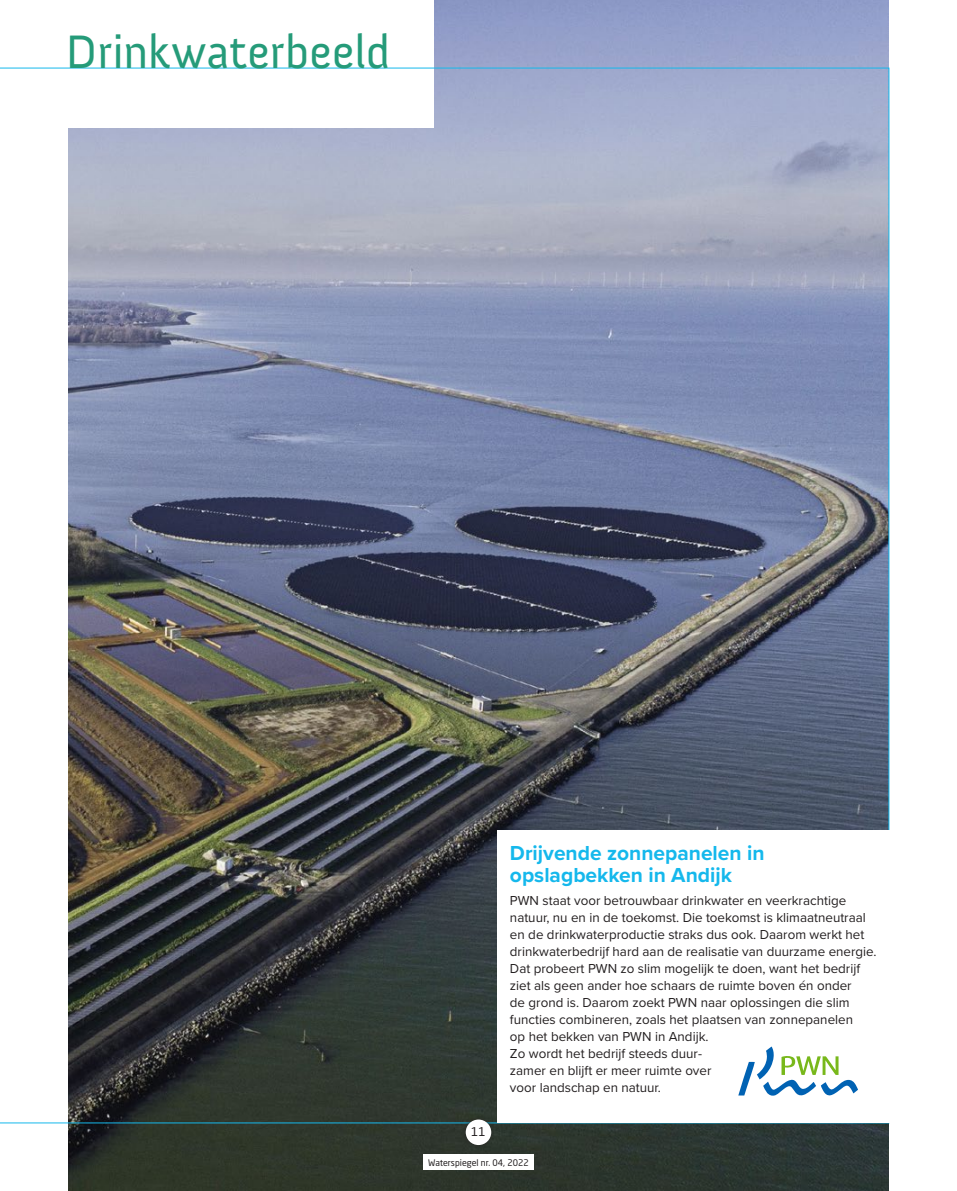
<style>
.page{position:relative;width:957px;height:1191px;background:#fff}
.page>*{position:absolute;margin:0;border:0;box-sizing:border-box;transform-origin:0 0}
.t1{font:48px "Anivers";color:#259b79}
.t2{font:700 21px/22.5px "Proxima Nova";color:#15b8ec}
.t3{font:13.5px/17px "Proxima Nova";color:#231f20}
.t4{font:12px "Neo Sans Std";color:#231f20}
.t5{font:9px "Neo Sans Std";color:#231f20}
</style>
<div class="page">
<img style="left:68px;top:0;width:821px;height:1191px">
<div style="left:61px;top:0;width:373px;height:128px;background:#fff"></div>
<img style="left:0;top:68px;width:889px;height:1055px">
<div style="left:461px;top:1115px;width:35px;height:34px;background:#231f20;opacity:.5"></div>
<div style="left:466px;top:1119px;width:25px;height:26px;background:#fff;border-radius:50%"></div>
<div style="left:423px;top:1154px;width:111px;height:16px;background:#fff"></div>
<div style="left:497px;top:830px;width:393px;height:292px;background:#fff"></div>
<svg style="left:738px;top:1046px;width:120px;height:50px"></svg>
<h1 class="t1" style="left:65px;top:26px;width:327px">Drinkwaterbeeld</h1>
<h2 class="t2" style="left:510px;top:841px;width:256px">Drijvende zonnepanelen in opslagbekken in Andijk</h2>
<p class="t3" style="left:510px;top:891px;width:368px">PWN staat voor betrouwbaar drinkwater en veerkrachtige natuur, nu en in de toekomst. Die toekomst is klimaatneutraal en de drinkwaterproductie straks dus ook. Daarom werkt het drinkwaterbedrijf hard aan de realisatie van duurzame energie.<br>Dat probeert PWN zo slim mogelijk te doen, want het bedrijf ziet als geen ander hoe schaars de ruimte boven én onder<br>de grond is. Daarom zoekt PWN naar oplossingen die slim functies combineren, zoals het plaatsen van zonnepanelen<br>op het bekken van PWN in Andijk.<br>Zo wordt het bedrijf steeds duur-<br>zamer en blijft er meer ruimte over<br>voor landschap en natuur.</p>
<p class="t4" style="left:471px;top:1124px;width:16px">11</p>
<p class="t5" style="left:428px;top:1157px;width:102px">Waterspiegel nr. 04, 2022</p>
</div>
